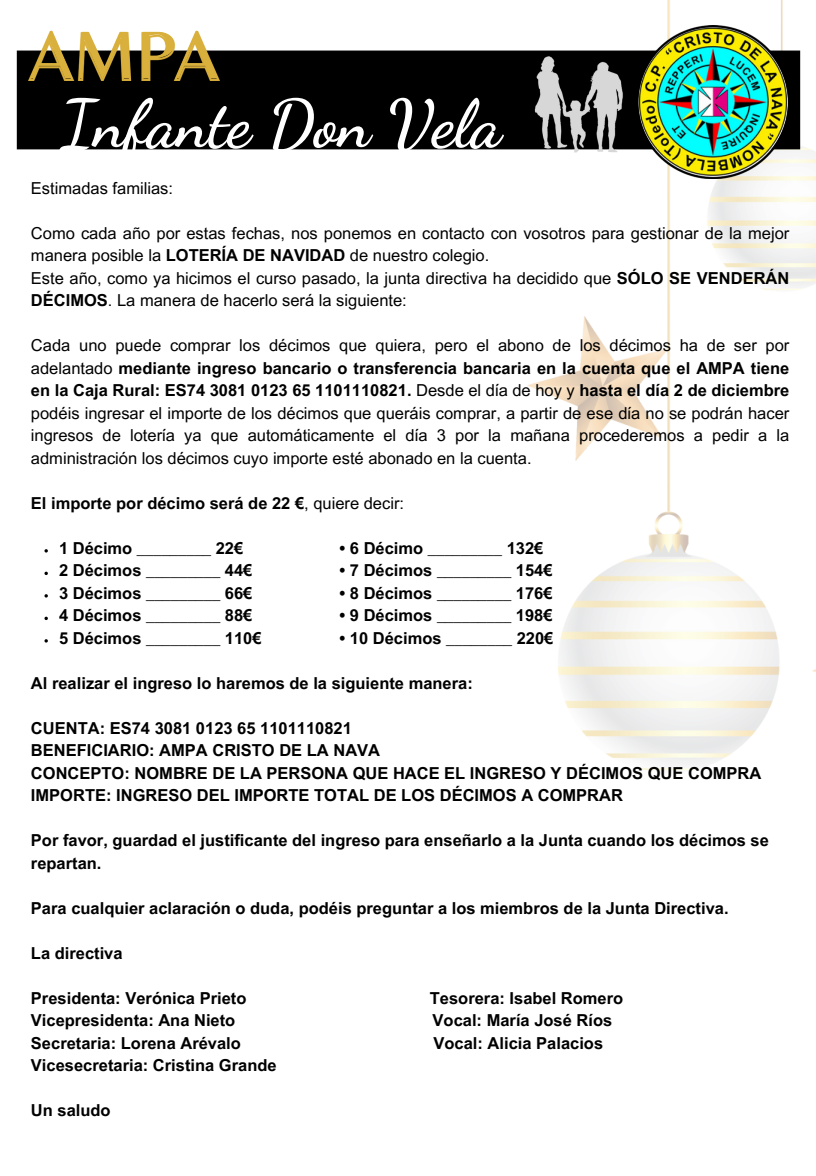
<style>
.page{position:relative;width:816px;height:1176px;background:#fff}
.page>*{position:absolute;margin:0;border:0;box-sizing:border-box;transform-origin:0 0}
.t1{font:70.35px "Belleza";color:#dab03c}
.t2{font:700 66.75px "Dancing Script";color:#fff}
.t3{font:700 16.5px/22.5px "Arial MT Pro";color:#000}
.t4{font:16.5px/22.5px "Arial MT Pro";color:#000}
.s1{font-weight:700}
.s2{font-weight:400}
</style>
<div class="page">
<img style="left:527px;top:0;width:289px;height:771px">
<img style="left:16px;top:44px;width:791px;height:116px">
<img style="left:28px;top:31px;width:192px;height:50px">
<img style="left:637px;top:26px;width:153px;height:153px">
<svg style="left:44px;top:549px;width:4px;height:3px"></svg>
<svg style="left:44px;top:572px;width:4px;height:3px"></svg>
<svg style="left:44px;top:594px;width:4px;height:3px"></svg>
<svg style="left:44px;top:617px;width:4px;height:3px"></svg>
<svg style="left:44px;top:639px;width:4px;height:3px"></svg>
<h4 class="t1" style="left:29px;top:13px;width:191px">AMPA</h4>
<h4 class="t2" style="left:60px;top:84px;width:442px">Infante Don Vela</h4>
<h1 class="t4" style="left:31px;top:179px;width:144px">Estimadas familias:</h1>
<p class="t4" style="left:31px;top:224px;width:760px">Como cada año por estas fechas, nos ponemos en contacto con vosotros para gestionar de la mejor manera posible la <span class="s1">LOTERÍA DE NAVIDAD</span> de nuestro colegio.</p>
<p class="t4" style="left:31px;top:269px;width:760px">Este año, como ya hicimos el curso pasado, la junta directiva ha decidido que <span class="s1">SÓLO SE VENDERÁN<br>DÉCIMOS</span>. La manera de hacerlo será la siguiente:</p>
<h2 class="t4" style="left:31px;top:336px;width:760px;text-align:justify">Cada uno puede comprar los décimos que quiera, pero el abono de los décimos ha de ser por adelantado <span class="s1">mediante ingreso bancario o transferencia bancaria en la cuenta que el AMPA tiene en la Caja Rural: ES74 3081 0123 65 1101110821.</span> Desde el día de hoy y <span class="s1">hasta el día 2 de diciembre </span>podéis ingresar el importe de los décimos que queráis comprar, a partir de ese día no se podrán hacer ingresos de lotería ya que automáticamente el día 3 por la mañana procederemos a pedir a la administración los décimos cuyo importe esté abonado en la cuenta.</h2>
<p class="t3" style="left:31px;top:494px;width:374px">El importe por décimo será de 22 €<span class="s2">, quiere decir:</span></p>
<p class="t3" style="left:59px;top:539px;width:186px">1 Décimo _________ 22€</p>
<p class="t3" style="left:339px;top:539px;width:205px">• 6 Décimo _________ 132€</p>
<p class="t3" style="left:59px;top:561px;width:195px">2 Décimos _________ 44€</p>
<p class="t3" style="left:339px;top:561px;width:214px">• 7 Décimos _________ 154€</p>
<p class="t3" style="left:59px;top:584px;width:195px">3 Décimos _________ 66€</p>
<p class="t3" style="left:339px;top:584px;width:214px">• 8 Décimos _________ 176€</p>
<p class="t3" style="left:59px;top:606px;width:195px">4 Décimos _________ 88€</p>
<p class="t3" style="left:339px;top:606px;width:214px">• 9 Décimos _________ 198€</p>
<p class="t3" style="left:59px;top:629px;width:204px">5 Décimos _________ 110€</p>
<p class="t3" style="left:339px;top:629px;width:215px">• 10 Décimos ________ 220€</p>
<p class="t3" style="left:31px;top:674px;width:443px">Al realizar el ingreso lo haremos de la siguiente manera:</p>
<p class="t3" style="left:31px;top:719px;width:732px">CUENTA: ES74 3081 0123 65 1101110821<br>BENEFICIARIO: AMPA CRISTO DE LA NAVA<br>CONCEPTO: NOMBRE DE LA PERSONA QUE HACE EL INGRESO Y DÉCIMOS QUE COMPRA IMPORTE: INGRESO DEL IMPORTE TOTAL DE LOS DÉCIMOS A COMPRAR</p>
<p class="t3" style="left:31px;top:831px;width:739px">Por favor, guardad el justificante del ingreso para enseñarlo a la Junta cuando los décimos se repartan.</p>
<p class="t3" style="left:31px;top:899px;width:699px">Para cualquier aclaración o duda, podéis preguntar a los miembros de la Junta Directiva.</p>
<h4 class="t3" style="left:31px;top:944px;width:93px">La directiva</h4>
<h3 class="t3" style="left:31px;top:989px;width:217px">Presidenta: Verónica Prieto</h3>
<h3 class="t3" style="left:430px;top:989px;width:195px">Tesorera: Isabel Romero</h3>
<h3 class="t3" style="left:31px;top:1011px;width:206px">Vicepresidenta: Ana Nieto</h3>
<h3 class="t3" style="left:432px;top:1011px;width:181px">Vocal: María José Ríos</h3>
<h3 class="t3" style="left:31px;top:1034px;width:211px">Secretaria: Lorena Arévalo</h3>
<h3 class="t3" style="left:433px;top:1034px;width:171px">Vocal: Alicia Palacios</h3>
<h3 class="t3" style="left:31px;top:1056px;width:247px">Vicesecretaria: Cristina Grande</h3>
<h4 class="t3" style="left:31px;top:1101px;width:81px">Un saludo</h4>
</div>
